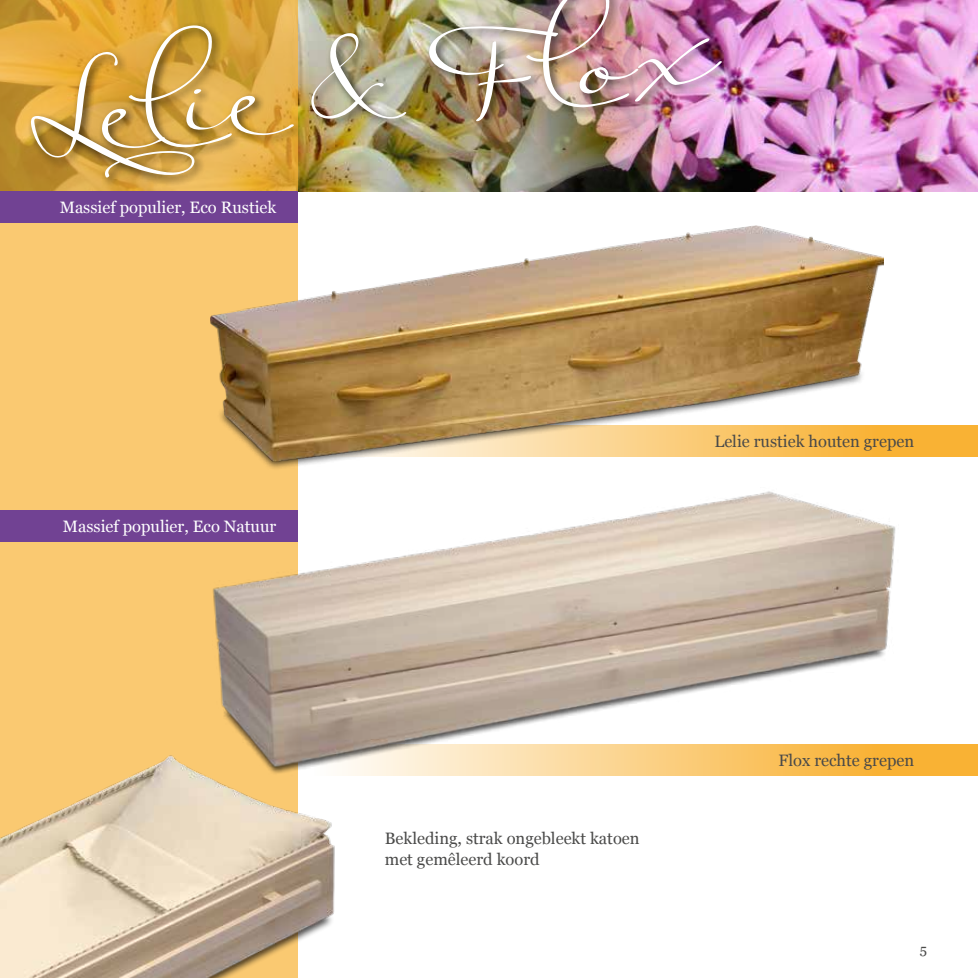
<style>
.page{position:relative;width:978px;height:978px;background:#fff}
.page>*{position:absolute;margin:0;border:0;box-sizing:border-box;transform-origin:0 0}
.t1{font:150px "Ability";color:#fff}
.t2{font:16.5px/21px "Georgia";color:#4a4a49}
.t3{font:16.5px "Georgia";color:#fff}
.t4{font:13.5px "Georgia";color:#4a4a49}
</style>
<div class="page">
<img style="left:298px;top:0;width:680px;height:191px">
<div style="left:0;top:0;width:298px;height:978px;background:#fac971"></div>
<div style="left:0;top:191px;width:298px;height:32px;background:#714293"></div>
<div style="left:315px;top:425px;width:663px;height:32px;background:#f9b234"></div>
<div style="left:27px;top:0;width:705px;height:189px;background:#000;opacity:.75"></div>
<div style="left:315px;top:744px;width:663px;height:32px;background:#f9b234"></div>
<div style="left:0;top:510px;width:298px;height:32px;background:#714293"></div>
<div style="left:217px;top:368px;width:648px;height:103px;background:#000;opacity:.75"></div>
<img style="left:210px;top:226px;width:673px;height:235px">
<img style="left:212px;top:491px;width:684px;height:285px">
<img style="left:0;top:738px;width:352px;height:240px">
<h1 class="t1" style="left:6px;top:40px;width:699px;rotate:-6deg">Lelie &amp; Flox</h1>
<p class="t3" style="left:60px;top:195px;width:218px">Massief populier, Eco Rustiek</p>
<p class="t3" style="left:63px;top:514px;width:215px">Massief populier, Eco Natuur</p>
<p class="t2" style="left:714px;top:430px;width:201px">Lelie rustiek houten grepen</p>
<p class="t2" style="left:385px;top:827px;width:256px">Bekleding, strak ongebleekt katoen met gemêleerd koord</p>
<p class="t2" style="left:779px;top:749px;width:137px">Flox rechte grepen</p>
<p class="t4" style="left:920px;top:940px;width:9px">5</p>
</div>
